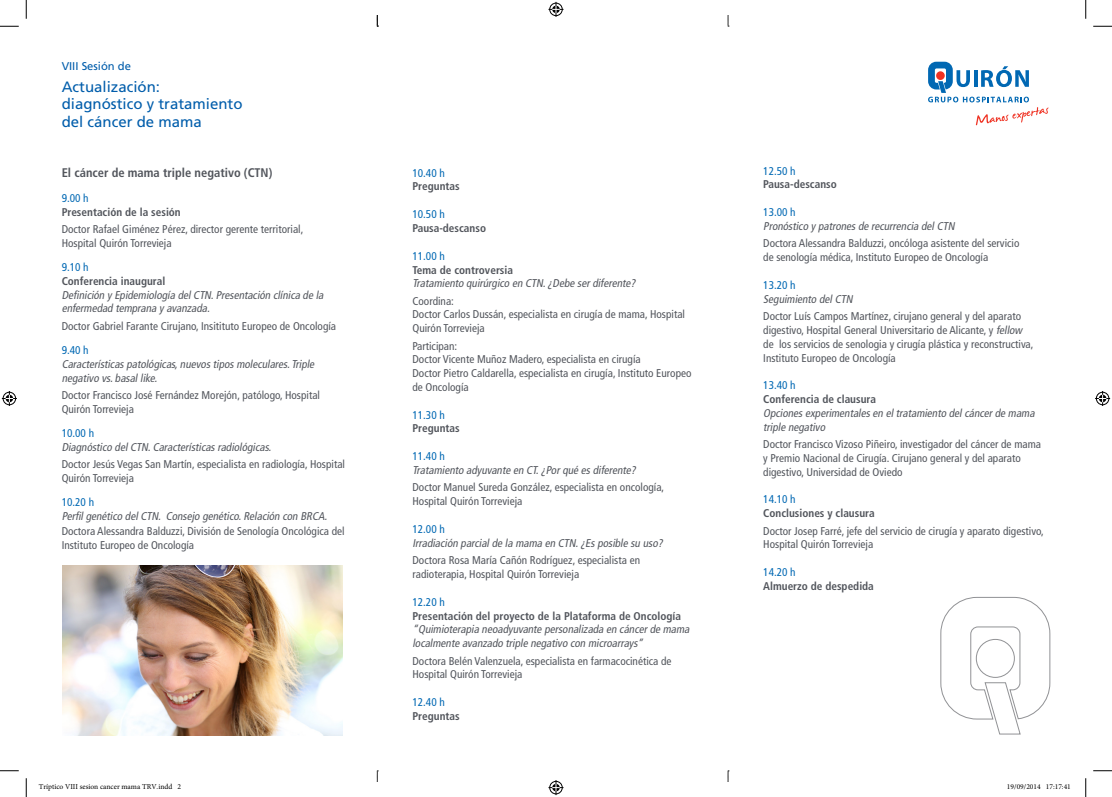
<style>
.page{position:relative;width:1112px;height:797px;background:#fff}
.page>*{position:absolute;margin:0;border:0;box-sizing:border-box;transform-origin:0 0}
.t1{font:15px/17.5px "Frutiger";color:#015dab}
.t2{font:700 condensed 12.5px "Frutiger";color:#52555c}
.t3{font:condensed 11.25px/13.8px "Frutiger";color:#52555c}
.t4{font:italic condensed 11.25px/13.8px "Frutiger";color:#52555c}
.t5{font:700 condensed 11.25px/13.8px "Frutiger";color:#52555c}
.t6{font:11.25px "Frutiger";color:#015dab}
.t7{font:7.5px "Minion Pro";color:#000}
.s1{font-weight:400;color:#0168b3}
.s2{font-style:normal;color:#0168b3}
.s3{font-weight:700;font-style:normal}
.s4{font-style:italic}
</style>
<div class="page">
<svg style="left:928px;top:62px;width:121px;height:63px"></svg>
<svg style="left:940px;top:596px;width:111px;height:138px"></svg>
<img style="left:63px;top:565px;width:279px;height:170px">
<svg style="left:0;top:25px;width:19px;height:2px"></svg>
<svg style="left:1093px;top:25px;width:19px;height:2px"></svg>
<svg style="left:0;top:770px;width:19px;height:1px"></svg>
<svg style="left:1093px;top:770px;width:19px;height:1px"></svg>
<svg style="left:25px;top:0;width:2px;height:19px"></svg>
<svg style="left:25px;top:778px;width:2px;height:19px"></svg>
<svg style="left:1085px;top:0;width:1px;height:19px"></svg>
<svg style="left:1085px;top:778px;width:1px;height:19px"></svg>
<svg style="left:548px;top:2px;width:15px;height:15px"></svg>
<svg style="left:548px;top:780px;width:15px;height:15px"></svg>
<svg style="left:2px;top:391px;width:15px;height:15px"></svg>
<svg style="left:1095px;top:391px;width:15px;height:15px"></svg>
<p class="t6" style="left:62px;top:60px;width:71px">VIII Sesión de</p>
<p class="t1" style="left:62px;top:78px;width:182px">Actualización: diagnóstico y tratamiento del cáncer de mama</p>
<p class="t2" style="left:62px;top:166px;width:212px">El cáncer de mama triple negativo (CTN)</p>
<p class="t5" style="left:62px;top:191px;width:121px"><span class="s1">9.00 h<br></span>Presentación de la sesión</p>
<p class="t3" style="left:62px;top:222px;width:243px">Doctor Rafael Giménez Pérez, director gerente territorial,<br>Hospital Quirón Torrevieja</p>
<p class="t4" style="left:62px;top:260px;width:266px"><span class="s2">9.10 h<br></span><span class="s3">Conferencia inaugural<br></span>Definición y Epidemiología delCTN.Presentación clínica de la enfermedad temprana y avanzada.</p>
<p class="t3" style="left:62px;top:319px;width:276px">Doctor Gabriel Farante Cirujano, Insitituto Europeo de Oncología</p>
<p class="t4" style="left:62px;top:343px;width:256px"><span class="s2">9.40 h<br></span>Característicaspatológicas,nuevostiposmoleculares.Triple negativo vs.basallike.</p>
<p class="t3" style="left:62px;top:388px;width:260px">Doctor Francisco José Fernández Morejón, patólogo, Hospital<br>Quirón Torrevieja</p>
<p class="t4" style="left:62px;top:426px;width:213px"><span class="s2">10.00 h<br></span>Diagnóstico delCTN.Característicasradiológicas.</p>
<p class="t3" style="left:62px;top:457px;width:285px">Doctor Jesús Vegas San Martín, especialista en radiología, Hospital<br>Quirón Torrevieja</p>
<p class="t4" style="left:62px;top:495px;width:269px"><span class="s2">10.20 h<br></span>Perfilgenético delCTN. Consejo genético.Relación con BRCA.</p>
<p class="t3" style="left:62px;top:525px;width:285px">Doctora Alessandra Balduzzi, División de Senología Oncológica del<br>Instituto Europeo de Oncología</p>
<p class="t5" style="left:412px;top:166px;width:49px"><span class="s1">10.40 h<br></span>Preguntas</p>
<p class="t5" style="left:412px;top:207px;width:75px"><span class="s1">10.50 h<br></span>Pausa-descanso</p>
<p class="t4" style="left:412px;top:249px;width:227px"><span class="s2">11.00 h<br></span><span class="s3">Tema de controversia<br></span>Tratamiento quirúrgico en CTN.¿Debe serdiferente?</p>
<p class="t3" style="left:412px;top:294px;width:43px">Coordina:</p>
<p class="t3" style="left:412px;top:308px;width:274px">Doctor Carlos Dussán, especialista en cirugía de mama, Hospital<br>Quirón Torrevieja</p>
<p class="t3" style="left:412px;top:339px;width:46px">Participan:</p>
<p class="t3" style="left:412px;top:352px;width:230px">Doctor Vicente Muñoz Madero, especialista en cirugía</p>
<p class="t3" style="left:412px;top:366px;width:281px">Doctor Pietro Caldarella, especialista en cirugía, Instituto Europeo de Oncología</p>
<p class="t5" style="left:412px;top:408px;width:49px"><span class="s1">11.30 h<br></span>Preguntas</p>
<p class="t4" style="left:412px;top:450px;width:227px"><span class="s2">11.40 h<br></span>Tratamiento adyuvante en CT.¿Porqué esdiferente?</p>
<p class="t3" style="left:412px;top:481px;width:253px">Doctor Manuel Sureda González, especialista en oncología,<br>Hospital Quirón Torrevieja</p>
<p class="t4" style="left:412px;top:522px;width:254px"><span class="s2">12.00 h<br></span>Irradiación parcialde la mama en CTN.¿Esposible su uso?</p>
<p class="t3" style="left:412px;top:553px;width:229px">Doctora Rosa María Cañón Rodríguez, especialista en radioterapia, Hospital Quirón Torrevieja</p>
<p class="t4" style="left:412px;top:595px;width:281px"><span class="s2">12.20 h<br></span><span class="s3">Presentación del proyecto de la Plataforma de Oncología </span>“Quimioterapia neoadyuvante personalizada en cáncerde mama localmente avanzado triple negativo con microarrays”</p>
<p class="t3" style="left:412px;top:653px;width:261px">Doctora Belén Valenzuela, especialista en farmacocinética de<br>Hospital Quirón Torrevieja</p>
<p class="t5" style="left:412px;top:695px;width:49px"><span class="s1">12.40 h<br></span>Preguntas</p>
<p class="t5" style="left:763px;top:164px;width:75px"><span class="s1">12.50 h<br></span>Pausa-descanso</p>
<p class="t4" style="left:763px;top:206px;width:195px"><span class="s2">13.00 h<br></span>Pronóstico y patronesde recurrencia delCTN</p>
<p class="t3" style="left:763px;top:237px;width:258px">Doctora Alessandra Balduzzi, oncóloga asistente del servicio de senología médica, Instituto Europeo de Oncología</p>
<p class="t4" style="left:763px;top:278px;width:93px"><span class="s2">13.20 h<br></span>Seguimiento delCTN</p>
<p class="t3" style="left:763px;top:309px;width:272px">Doctor Luís Campos Martínez, cirujano general y del aparato digestivo, Hospital General Universitario de Alicante, y <span class="s4">fellow </span>de los servicios de senologia y cirugía plástica y reconstructiva, Instituto Europeo de Oncología</p>
<p class="t4" style="left:763px;top:379px;width:275px"><span class="s2">13.40 h<br></span><span class="s3">Conferencia de clausura<br></span>Opcionesexperimentalesen eltratamiento delcáncerde mama triple negativo</p>
<p class="t3" style="left:763px;top:437px;width:279px">Doctor Francisco Vizoso Piñeiro, investigador del cáncer de mama y Premio Nacional de Cirugía. Cirujano general y del aparato digestivo, Universidad de Oviedo</p>
<p class="t5" style="left:763px;top:492px;width:113px"><span class="s1">14.10 h<br></span>Conclusiones y clausura</p>
<p class="t3" style="left:763px;top:524px;width:282px">Doctor Josep Farré, jefe del servicio de cirugía y aparato digestivo,<br>Hospital Quirón Torrevieja</p>
<p class="t5" style="left:763px;top:565px;width:112px"><span class="s1">14.20 h<br></span>Almuerzo de despedida</p>
<p class="t7" style="left:39px;top:782px;width:144px">Tríptico VIII sesion cancer mama TRV.indd 2</p>
<p class="t7" style="left:1007px;top:782px;width:65px">19/09/2014 17:17:41</p>
</div>
